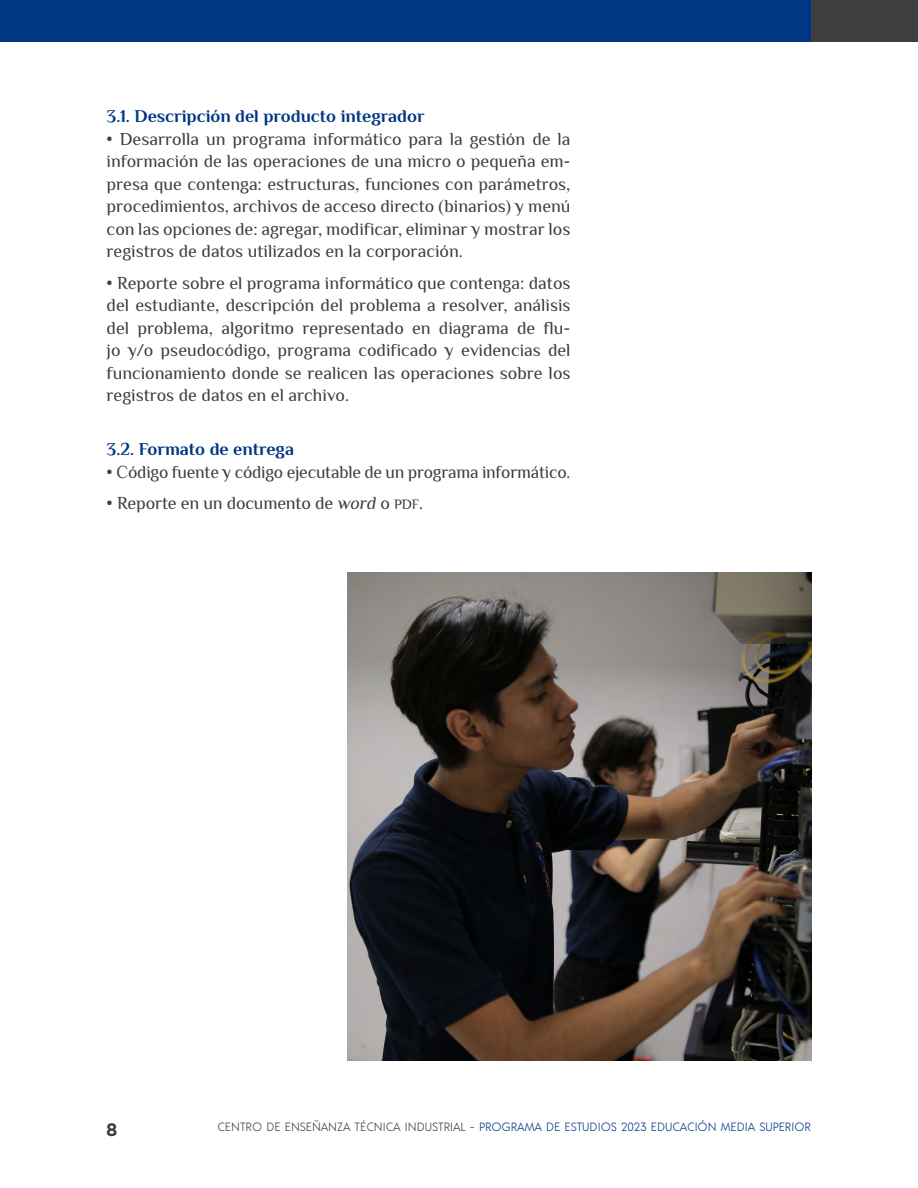
<style>
.page{position:relative;width:918px;height:1188px;background:#fff}
.page>*{position:absolute;margin:0;border:0;box-sizing:border-box;transform-origin:0 0}
.t1{font:18px/22.5px "Philosopher";color:#3e3e3e;text-align:justify}
.t2{font:700 18px "Philosopher";color:#003684}
.t3{font:700 18px "Gotham";color:#3e3e3e}
.t4{font:300 12px "Acre";color:#003684}
.s1{font-style:italic}
.s2{font-size:14.25px}
.s3{color:#3e3e3e}
</style>
<div class="page">
<div style="left:0;top:0;width:811px;height:42px;background:#003684"></div>
<div style="left:811px;top:0;width:107px;height:42px;background:#3e3e3e"></div>
<img style="left:347px;top:573px;width:465px;height:487px">
<p class="t2" style="left:107px;top:105px;width:319px">3.1. Descripción del producto integrador</p>
<p class="t1" style="left:107px;top:128px;width:465px">• Desarrolla un programa informático para la gestión de la información de las operaciones de una micro o pequeña em&shy;presa que contenga: estructuras, funciones con parámetros, procedimientos, archivos de acceso directo (binarios) y menú con las opciones de: agregar, modificar, eliminar y mostrar los registros de datos utilizados en la corporación.</p>
<p class="t1" style="left:107px;top:272px;width:465px">• Reporte sobre el programa informático que contenga: datos del estudiante, descripción del problema a resolver, análisis del problema, algoritmo representado en diagrama de flu&shy;jo y/o pseudocódigo, programa codificado y evidencias del funcionamiento donde se realicen las operaciones sobre los registros de datos en el archivo.</p>
<p class="t2" style="left:107px;top:438px;width:189px">3.2. Formato de entrega</p>
<p class="t1" style="left:107px;top:461px;width:465px">• Código fuente y código ejecutable de un programa informático.</p>
<p class="t1" style="left:107px;top:492px;width:318px">• Reporte en un documento de <span class="s1">word</span> o <span class="s2">PDF</span>.</p>
<p class="t3" style="left:106px;top:1117px;width:13px">8</p>
<p class="t4" style="left:217px;top:1119px;width:595px"><span class="s3">CENTRO DE ENSEÑANZA TÉCNICA INDUSTRIAL -</span> PROGRAMA DE ESTUDIOS 2023 EDUCACIÓN MEDIA SUPERIOR</p>
</div>
